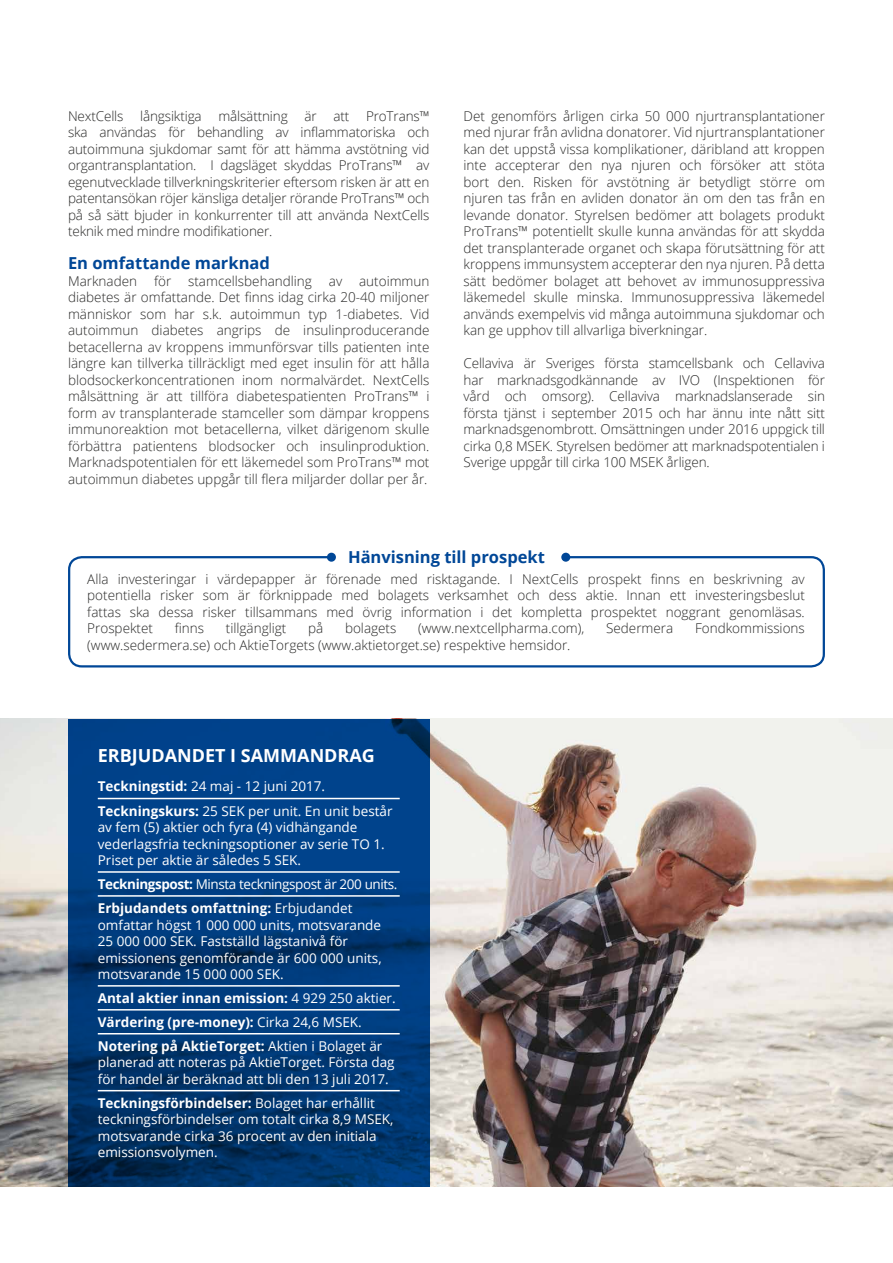
<style>
.page{position:relative;width:893px;height:1263px;background:#fff}
.page>*{position:absolute;margin:0;border:0;box-sizing:border-box;transform-origin:0 0}
.t1{font:700 18px "Open Sans";color:#fff}
.t2{font:700 16.5px "Open Sans";color:#004797}
.t3{font:300 13.5px/16.5px "Open Sans";color:#282827;text-align:justify}
.t4{font:13.5px/16.5px "Open Sans";color:#fff}
.t5{font:700 13.5px/24px "Open Sans";color:#fff}
.t6{font:13.5px/24px "Open Sans";letter-spacing:-.03em;color:#fff}
.s1{font-weight:700}
.s2{font-weight:400}
</style>
<div class="page">
<img style="left:0;top:719px;width:893px;height:467px">
<svg style="left:68px;top:719px;width:361px;height:467px;background:#013b7a"></svg>
<div style="left:68px;top:556px;width:757px;height:111px;border:2px solid #004797;border-radius:13px"></div>
<div style="left:327px;top:553px;width:9px;height:9px;background:#004797;border-radius:50%"></div>
<div style="left:561px;top:553px;width:9px;height:9px;background:#004797;border-radius:50%"></div>
<hr style="left:98px;top:798px;width:302px;height:1px;background:#fff">
<hr style="left:98px;top:871px;width:302px;height:2px;background:#fff">
<hr style="left:98px;top:895px;width:302px;height:2px;background:#fff">
<hr style="left:98px;top:985px;width:302px;height:1px;background:#fff">
<hr style="left:98px;top:1009px;width:302px;height:1px;background:#fff">
<hr style="left:98px;top:1033px;width:302px;height:1px;background:#fff">
<hr style="left:98px;top:1090px;width:302px;height:1px;background:#fff">
<p class="t3" style="left:68px;top:107px;width:363px">NextCells långsiktiga målsättning är att ProTrans™ ska användas för behandling av inflammatoriska och autoimmuna sjukdomar samt för att hämma avstötning vid organtransplantation. I dagsläget skyddas ProTrans™ av egenutvecklade tillverkningskriterier eftersom risken är att en patentansökan röjer känsliga detaljer rörande ProTrans™ och på så sätt bjuder in konkurrenter till att använda NextCells teknik med mindre modifikationer.</p>
<p class="t2" style="left:68px;top:252px;width:203px">En omfattande marknad</p>
<p class="t3" style="left:68px;top:272px;width:71px">Marknaden</p>
<p class="t3" style="left:154px;top:272px;width:19px">för</p>
<p class="t3" style="left:188px;top:272px;width:125px">stamcellsbehandling</p>
<p class="t3" style="left:329px;top:272px;width:15px">av</p>
<p class="t3" style="left:68px;top:272px;width:363px;text-indent:291px">autoimmun diabetes är omfattande. Det finns idag cirka 20-40 miljoner människor som har s.k. autoimmun typ 1-diabetes. Vid autoimmun diabetes angrips de insulinproducerande betacellerna av kroppens immunförsvar tills patienten inte längre kan tillverka tillräckligt med eget insulin för att hålla blodsockerkoncentrationen inom normalvärdet. NextCells målsättning är att tillföra diabetespatienten ProTrans™ i form av transplanterade stamceller som dämpar kroppens immunoreaktion mot betacellerna, vilket därigenom skulle förbättra patientens blodsocker och insulinproduktion.<br>Marknadspotentialen för ett läkemedel som ProTrans™ mot autoimmun diabetes uppgår till flera miljarder dollar per år.</p>
<p class="t3" style="left:463px;top:107px;width:363px">Det genomförs årligen cirka 50 000 njurtransplantationer med njurar från avlidna donatorer. Vid njurtransplantationer kan det uppstå vissa komplikationer, däribland att kroppen inte accepterar den nya njuren och försöker att stöta bort den. Risken för avstötning är betydligt större om njuren tas från en avliden donator än om den tas från en levande donator. Styrelsen bedömer att bolagets produkt ProTrans™ potentiellt skulle kunna användas för att skydda det transplanterade organet och skapa förutsättning för att kroppens immunsystem accepterar den nya njuren. På detta sätt bedömer bolaget att behovet av immunosuppressiva läkemedel skulle minska. Immunosuppressiva läkemedel används exempelvis vid många autoimmuna sjukdomar och kan ge upphov till allvarliga biverkningar.</p>
<p class="t3" style="left:463px;top:355px;width:363px">Cellaviva är Sveriges första stamcellsbank och Cellaviva har marknadsgodkännande av IVO (Inspektionen för vård och omsorg). Cellaviva marknadslanserade sin första tjänst i september 2015 och har ännu inte nått sitt marknadsgenombrott. Omsättningen under 2016 uppgick till cirka 0,8 MSEK. Styrelsen bedömer att marknadspotentialen i Sverige uppgår till cirka 100 MSEK årligen.</p>
<p class="t2" style="left:348px;top:546px;width:198px">Hänvisning till prospekt</p>
<p class="t3" style="left:87px;top:570px;width:719px">Alla investeringar i värdepapper är förenade med risktagande. I NextCells prospekt finns en beskrivning av potentiella risker som är förknippade med bolagets verksamhet och dess aktie. Innan ett investeringsbeslut fattas ska dessa risker tillsammans med övrig information i det kompletta prospektet noggrant genomläsas.<br>Prospektet</p>
<p class="t3" style="left:175px;top:620px;width:31px">finns</p>
<p class="t3" style="left:226px;top:620px;width:62px">tillgängligt</p>
<p class="t3" style="left:308px;top:620px;width:17px">på</p>
<p class="t3" style="left:345px;top:620px;width:53px">bolagets</p>
<p class="t3" style="left:418px;top:620px;width:168px">(www.nextcellpharma.com),</p>
<p class="t3" style="left:606px;top:620px;width:69px">Sedermera</p>
<p class="t3" style="left:695px;top:620px;width:111px">Fondkommissions</p>
<p class="t3" style="left:87px;top:636px;width:485px">(www.sedermera.se) och AktieTorgets (www.aktietorget.se) respektive hemsidor.</p>
<h1 class="t1" style="left:98px;top:743px;width:279px">ERBJUDANDET I SAMMANDRAG</h1>
<p class="t4" style="left:98px;top:774px;width:296px;line-height:24.3px"><span class="s1">Teckningstid:</span> 24 maj - 12 juni 2017.<br><span class="s1">Teckningskurs:</span> 25 SEK per unit. En unit består</p>
<p class="t4" style="left:98px;top:819px;width:288px">av fem (5) aktier och fyra (4) vidhängande vederlagsfria teckningsoptioner av serie TO 1.<br>Priset per aktie är således 5 SEK.</p>
<p class="t6" style="left:98px;top:872px;width:301px"><span class="s1">Teckningspost:</span> Minsta teckningspost är 200 units.<br><span class="s1">Erbjudandets omfattning:</span> Erbjudandet</p>
<p class="t4" style="left:98px;top:916px;width:285px">omfattar högst 1 000 000 units, motsvarande 25 000 000 SEK. Fastställd lägstanivå för emissionens genomförande är 600 000 units, motsvarande 15 000 000 SEK.</p>
<p class="t5" style="left:98px;top:986px;width:299px">Antal aktier innan emission: <span class="s2">4 929 250 aktier.<br></span>Värdering (pre-money): <span class="s2">Cirka 24,6 MSEK.<br></span>Notering på AktieTorget: <span class="s2">Aktien i Bolaget är</span></p>
<p class="t4" style="left:98px;top:1054px;width:298px">planerad att noteras på AktieTorget. Första dag för handel är beräknad att bli den 13 juli 2017.</p>
<p class="t4" style="left:98px;top:1094px;width:297px"><span class="s1">Teckningsförbindelser:</span> Bolaget har erhållit teckningsförbindelser om totalt cirka 8,9 MSEK, motsvarande cirka 36 procent av den initiala emissionsvolymen.</p>
</div>
